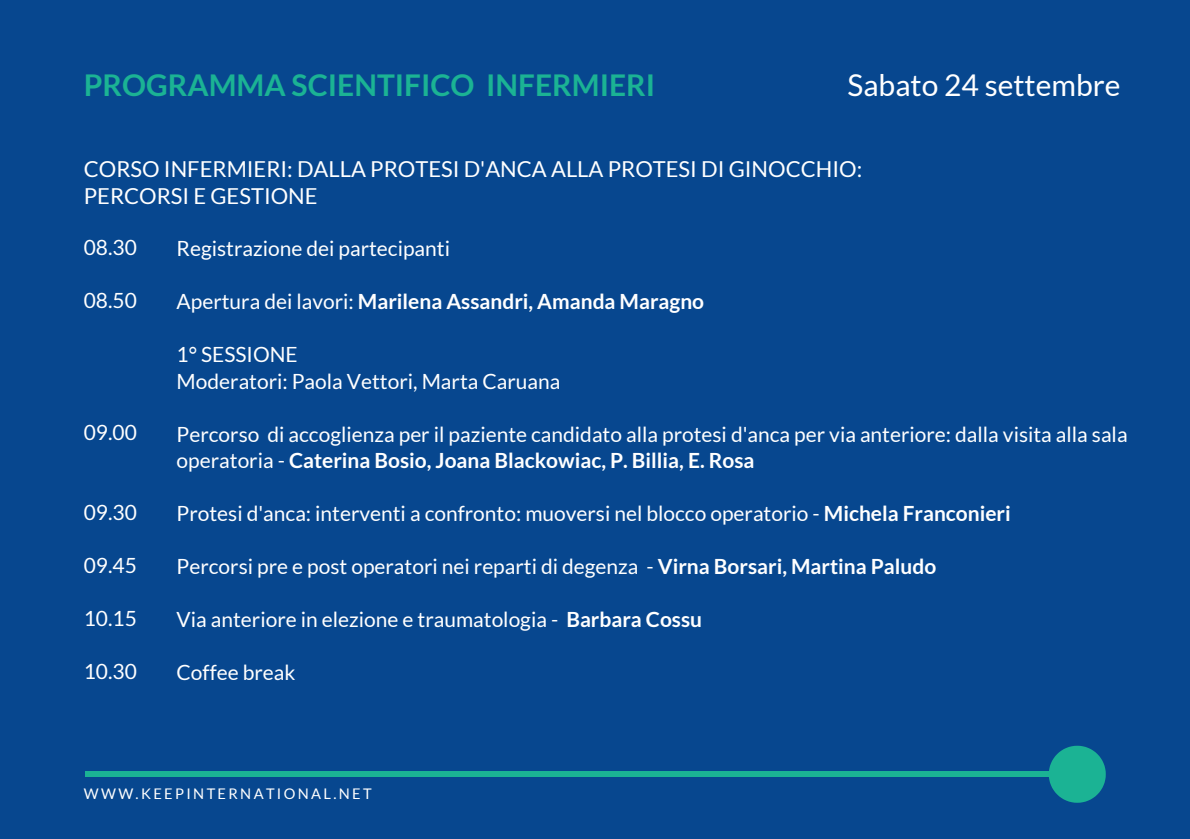
<style>
.page{position:relative;width:1190px;height:839px;background:#fff}
.page>*{position:absolute;margin:0;border:0;box-sizing:border-box;transform-origin:0 0}
.t1{font:700 30px "Lato";color:#1bb394}
.t2{font:30px "Lato";color:#fff}
.t3{font:22px/27px "Lato";color:#fff}
.t4{font:21px/26.4px "Lato";color:#fff}
.t5{font:700 21px "Lato";color:#fff}
.t6{font:14.6px "Lato";letter-spacing:.16em;color:#fff}
.s1{font-weight:400}
.s2{font-weight:700}
</style>
<div class="page">
<div style="left:0;top:0;width:1190px;height:838px;background:#07478f"></div>
<div style="left:86px;top:771px;width:1000px;height:6px;background:#1bb394"></div>
<svg style="left:1049px;top:745px;width:57px;height:57px"></svg>
<h1 class="t1" style="left:84px;top:67px;width:573px">PROGRAMMA SCIENTIFICO INFERMIERI</h1>
<h1 class="t2" style="left:847px;top:67px;width:275px">Sabato 24 settembre</h1>
<p class="t3" style="left:84px;top:155px;width:780px">CORSO INFERMIERI: DALLA PROTESI D'ANCA ALLA PROTESI DI GINOCCHIO:<br>PERCORSI E GESTIONE</p>
<p class="t4" style="left:84px;top:233px;width:55px">08.30</p>
<p class="t4" style="left:84px;top:286px;width:55px">08.50</p>
<p class="t4" style="left:84px;top:419px;width:55px">09.00</p>
<p class="t4" style="left:84px;top:498px;width:55px">09.30</p>
<p class="t4" style="left:84px;top:551px;width:55px">09.45</p>
<p class="t4" style="left:84px;top:604px;width:55px">10.15</p>
<p class="t4" style="left:84px;top:657px;width:55px">10.30</p>
<p class="t4" style="left:177px;top:235px;width:275px">Registrazione dei partecipanti</p>
<p class="t5" style="left:177px;top:288px;width:529px"><span class="s1">Apertura dei lavori:</span> Marilena Assandri, Amanda Maragno</p>
<p class="t4" style="left:177px;top:341px;width:385px">1° SESSIONE<br>Moderatori: Paola Vettori, Marta Caruana</p>
<p class="t4" style="left:177px;top:420px;width:952px">Percorso di accoglienza per il paziente candidato alla protesi d'anca per via anteriore: dalla visita alla sala operatoria - <span class="s2">Caterina Bosio, Joana Blackowiac, P. Billia, E. Rosa</span></p>
<p class="t4" style="left:177px;top:499px;width:836px">Protesi d'anca: interventi a confronto: muoversi nel blocco operatorio - <span class="s2">Michela Franconieri</span></p>
<p class="t4" style="left:177px;top:552px;width:761px">Percorsi pre e post operatori nei reparti di degenza - <span class="s2">Virna Borsari, Martina Paludo</span></p>
<p class="t4" style="left:177px;top:605px;width:527px">Via anteriore in elezione e traumatologia - <span class="s2">Barbara Cossu</span></p>
<p class="t4" style="left:177px;top:658px;width:120px">Coffee break</p>
<p class="t6" style="left:84px;top:784px;width:289px">WWW.KEEPINTERNATIONAL.NET</p>
</div>
